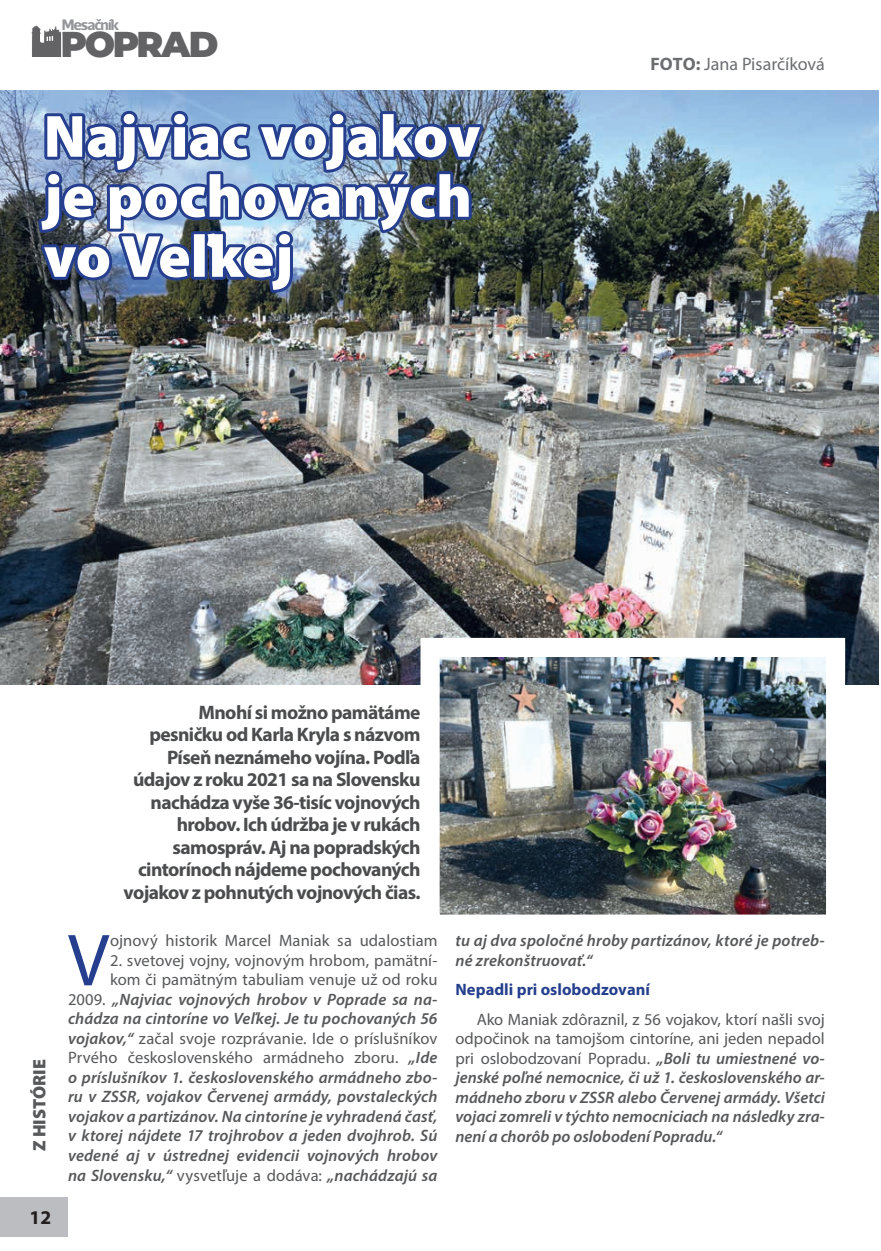
<style>
.page{position:relative;width:881px;height:1251px;background:#fff}
.page>*{position:absolute;margin:0;border:0;box-sizing:border-box;transform-origin:0 0}
.t1{font:74.4px "Myriad Pro";color:#253f8e}
.t2{font:900 60px/60px "Myriad Pro";color:#fff}
.t3{font:900 35.85px "Montserrat";letter-spacing:-.07em;color:#636366}
.t4{font:700 19.5px/22.5px "Myriad Pro";letter-spacing:-.03em;color:#4b4c4d;text-align:right}
.t5{font:700 19.5px "Myriad Pro";color:#231f20}
.t6{font:18px "Myriad Pro";color:#6c6d70}
.t7{font:900 18px "Myriad Pro";color:#57585a}
.t8{font:italic 600 16.5px/19.5px "Myriad Pro";letter-spacing:.005em;color:#57585a;text-align:right}
.t9{font:16.5px "Myriad Pro";letter-spacing:.005em;color:#57585a}
.t10{font:700 16.5px "Myriad Pro";color:#253f8e}
.t11{font:700 15.45px "Acto";letter-spacing:-.06em;color:#939598}
.s1{font-weight:700}
.s2{font-weight:400;font-style:normal}
</style>
<div class="page">
<div style="left:0;top:1196px;width:94px;height:39px;background:#bcbdc0"></div>
<div style="left:68px;top:1180px;width:34px;height:67px;background:#fff"></div>
<img style="left:31px;top:25px;width:31px;height:32px">
<svg style="left:47px;top:36px;width:6px;height:5px"></svg>
<img style="left:0;top:90px;width:878px;height:594px">
<img style="left:35px;top:108px;width:453px;height:188px">
<img style="left:411px;top:628px;width:443px;height:287px">
<p class="t11" style="left:62px;top:15px;width:59px">Mesačník</p>
<h3 class="t3" style="left:61px;top:17px;width:159px">POPRAD</h3>
<h2 class="t2" style="left:44px;top:104px;width:438px">Najviac vojakov je pochovaných vo Veľkej</h2>
<p class="t4" style="left:123px;top:700px;width:298px">Mnohí si možno pamätáme pesničku od Karla Kryla s názvom<br>Píseň neznámeho vojína. Podľa údajov z roku 2021 sa na Slovensku nachádza vyše 36-tisíc vojnových hrobov. Ich údržba je v rukách samospráv. Aj na popradských cintorínoch nájdeme pochovaných vojakov z pohnutých vojnových čias.</p>
<p class="t6" style="left:650px;top:52px;width:176px"><span class="s1">FOTO:</span> Jana Pisarčíková</p>
<p class="t7" style="left:27px;top:1151px;width:93px;rotate:-90deg">Z HISTÓRIE</p>
<p class="t5" style="left:30px;top:1204px;width:23px">12</p>
<h1 class="t1" style="left:68px;top:914px;width:43px">V</h1>
<p class="t9" style="left:110px;top:930px;width:329px">ojnový historik Marcel Maniak sa udalostiam</p>
<p class="t8" style="left:68px;top:949px;width:371px"><span class="s2">2. svetovej vojny, vojnovým hrobom, pamätní-<br>kom či pamätným tabuliam venuje už od roku<br>2009.</span> „Najviac vojnových hrobov v Poprade sa na‑ chádza na cintoríne vo Veľkej. Je tu pochovaných 56 vojakov,“ <span class="s2">začal svoje rozprávanie. Ide o príslušníkov Prvého československého armádneho zboru.</span> „Ide o príslušníkov 1. československého armádneho zbo‑ ru v ZSSR, vojakov Červenej armády, povstaleckých vojakov a partizánov. Na cintoríne je vyhradená časť, v ktorej nájdete 17 trojhrobov a jeden dvojhrob. Sú vedené aj v ústrednej evidencii vojnových hrobov na Slovensku,“ <span class="s2">vysvetľuje a dodáva:</span> „nachádzajú sa</p>
<p class="t8" style="left:455px;top:930px;width:371px;text-align:left">tu aj dva spoločné hroby partizánov, ktoré je potreb‑ né zrekonštruovať.“</p>
<p class="t10" style="left:455px;top:978px;width:196px">Nepadli pri oslobodzovaní</p>
<p class="t8" style="left:455px;top:1008px;width:371px;text-align:justify;text-indent:21px"><span class="s2">Ako Maniak zdôraznil, z 56 vojakov, ktorí našli svoj odpočinok na tamojšom cintoríne, ani jeden nepadol pri oslobodzovaní Popradu.</span> „Boli tu umiestnené vo‑ jenské poľné nemocnice, či už 1. československého ar‑ mádneho zboru v ZSSR alebo Červenej armády. Všetci vojaci zomreli v týchto nemocniciach na následky zra‑ není a chorôb po oslobodení Popradu.“</p>
</div>
